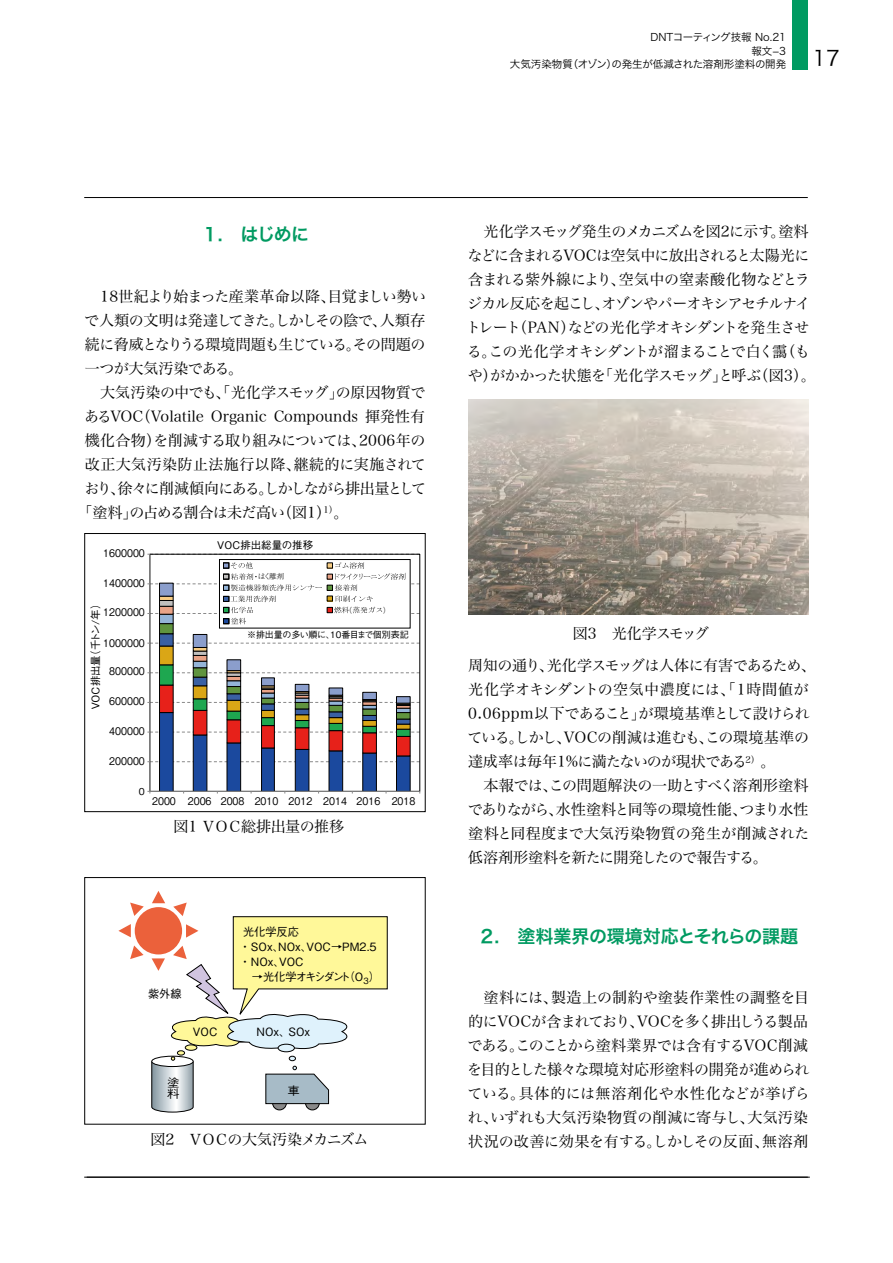
<style>
.page{position:relative;width:893px;height:1263px;background:#fff}
.page>*{position:absolute;margin:0;border:0;box-sizing:border-box;transform-origin:0 0}
.t1{font:21px "Hira Kaku Pro W3";color:#000}
.t2{font:18px "Hira Kaku Pro W6";letter-spacing:-.02em;color:#009a61}
.t3{font:15px/24px "Hira Min Pro W3";letter-spacing:-.03em;color:#000}
.t4{font:15px/24px "Hira Min Pro W3";letter-spacing:-.055em;color:#000}
.t5{font:15px "Hira Min Pro W3";letter-spacing:-.095em;color:#000}
.t6{font:15px "Hira Min Pro W3";color:#000}
.t7{font:15px "Hira Min Pro W3";letter-spacing:-.08em;color:#000}
.t8{font:15px "Hira Min Pro W3";letter-spacing:.03em;color:#000}
.t9{font:15px "Hira Min Pro W3";letter-spacing:-.05em;color:#000}
.t10{font:500 11.4px/14.9px "Gothic BBB Pro";color:#000}
.t11{font:500 11.4px "Gothic BBB Pro";letter-spacing:-.165em;color:#000}
.t12{font:500 11.4px/11.4px "Gothic BBB Pro";color:#000;scale:1.09 1}
.t13{font:500 10.5px "Gothic BBB Pro";color:#000;scale:.9 1}
.t14{font:10.5px/13.5px "Hira Kaku Pro W3";letter-spacing:-.005em;color:#000;text-align:right}
.t15{font:500 10.5px "Gothic BBB Pro";letter-spacing:-.23em;color:#000}
.t16{font:500 10.5px "Gothic BBB Pro";letter-spacing:-.03em;color:#000}
.t17{font:500 9.45px "Gothic BBB Pro";color:#000}
.t18{font:500 9px "Gothic BBB Pro";letter-spacing:-.03em;color:#000}
.t19{font:300 7.35px "Ryumin Pro";color:#000;scale:1.04 1}
.t20{font:7.35px "Koz Go Pro";color:#000;scale:.95 1}
</style>
<div class="page">
<hr style="left:87px;top:1177px;width:723px;height:1px;background:#000">
<div style="left:792px;top:0;width:16px;height:70px;background:#009a61"></div>
<hr style="left:84px;top:197px;width:724px;height:1px;background:#000">
<hr style="left:84px;top:1177px;width:724px;height:1px;background:#000">
<div style="left:85px;top:533px;width:340px;height:279px;border:1px solid #000"></div>
<img style="left:468px;top:400px;width:340px;height:215px">
<hr style="left:149px;top:554px;width:1px;height:237px;background:#8a8a8a">
<svg style="left:147px;top:554px;width:273px;height:1px"></svg>
<div style="left:219px;top:559px;width:191px;height:69px;border:1px solid #000"></div>
<svg style="left:147px;top:562px;width:273px;height:231px"></svg>
<div style="left:135px;top:907px;width:47px;height:47px;background:#eb613b;border-radius:50%"></div>
<svg style="left:151px;top:891px;width:237px;height:222px"></svg>
<svg style="left:130px;top:945px;width:14px;height:14px"></svg>
<svg style="left:118px;top:924px;width:13px;height:13px"></svg>
<svg style="left:130px;top:902px;width:14px;height:14px"></svg>
<p class="t14" style="left:510px;top:30px;width:278px">DNTコーティング技報 No.21<br>報文-3<br>大気汚染物質（オゾン）の発生が低減された溶剤形塗料の開発</p>
<h1 class="t1" style="left:812px;top:39px;width:29px">17</h1>
<p class="t2" style="left:201px;top:218px;width:109px">１.　はじめに</p>
<p class="t3" style="left:100px;top:283px;width:327px">18世紀より始まった産業革命以降、目覚ましい勢い</p>
<p class="t3" style="left:84px;top:307px;width:342px">で人類の文明は発達してきた。しかしその陰で、人類存</p>
<p class="t7" style="left:85px;top:331px;width:342px">続に脅威となりうる環境問題も生じている。その問題の</p>
<p class="t3" style="left:85px;top:355px;width:160px">一つが大気汚染である。</p>
<p class="t3" style="left:85px;top:379px;width:342px">　大気汚染の中でも、「光化学スモッグ」の原因物質で</p>
<p class="t6" style="left:84px;top:403px;width:343px">あるVOC（Volatile Organic Compounds 揮発性有</p>
<p class="t3" style="left:85px;top:427px;width:342px">機化合物）を削減する取り組みについては、2006年の</p>
<p class="t8" style="left:85px;top:451px;width:342px">改正大気汚染防止法施行以降、継続的に実施されて</p>
<p class="t5" style="left:84px;top:475px;width:343px">おり、徐々に削減傾向にある。しかしながら排出量として</p>
<p class="t3" style="left:77px;top:499px;width:272px">「塗料」の占める割合は未だ高い（図1）<sup>1）</sup>。</p>
<p class="t13" style="left:103px;top:544px;width:48px">1600000</p>
<p class="t13" style="left:103px;top:575px;width:48px">1400000</p>
<p class="t15" style="left:87px;top:711px;width:114px;rotate:-90deg">ＶＯＣ排出量（千トン/年）</p>
<p class="t13" style="left:103px;top:604px;width:48px">1200000</p>
<p class="t13" style="left:103px;top:634px;width:48px">1000000</p>
<p class="t13" style="left:109px;top:663px;width:41px">800000</p>
<p class="t13" style="left:109px;top:693px;width:41px">600000</p>
<p class="t13" style="left:109px;top:723px;width:41px">400000</p>
<p class="t13" style="left:109px;top:752px;width:41px">200000</p>
<p class="t17" style="left:139px;top:783px;width:7px">0</p>
<p class="t13" style="left:152px;top:792px;width:28px">2000</p>
<p class="t16" style="left:216px;top:536px;width:99px">ＶＯＣ排出総量の推移</p>
<p class="t19" style="left:258px;top:571px;width:27px">はく離剤</p>
<p class="t20" style="left:345px;top:605px;width:9px">（</p>
<p class="t20" style="left:383px;top:605px;width:9px">）</p>
<p class="t18" style="left:247px;top:628px;width:163px">※排出量の多い順に、10番目まで個別表記</p>
<p class="t13" style="left:188px;top:792px;width:254px">2006 2008 2010 2012 2014 2016 2018</p>
<p class="t3" style="left:173px;top:813px;width:172px">図1 ＶＯＣ総排出量の推移</p>
<p class="t10" style="left:148px;top:984px;width:35px">紫外線</p>
<p class="t10" style="left:240px;top:923px;width:139px;text-indent:4px">光化学反応<br>・ SOx、NOx、VOC→PM2.5・ NOx、VOC</p>
<p class="t11" style="left:252px;top:967px;width:129px">→光化学オキシダント（O<sub>3</sub>）</p>
<p class="t10" style="left:193px;top:1022px;width:26px">VOC</p>
<p class="t10" style="left:257px;top:1022px;width:55px">NOx、SOx</p>
<p class="t12" style="left:167px;top:1075px;width:12px">塗料</p>
<p class="t12" style="left:288px;top:1084px;width:12px">車</p>
<p class="t5" style="left:150px;top:1126px;width:220px">図2　ＶＯＣの大気汚染メカニズム</p>
<p class="t4" style="left:466px;top:218px;width:351px">　光化学スモッグ発生のメカニズムを図2に示す。塗料などに含まれるVOCは空気中に放出されると太陽光に含まれる紫外線により、空気中の窒素酸化物などとラジカル反応を起こし、オゾンやパーオキシアセチルナイトレート（PAN）などの光化学オキシダントを発生させる。この光化学オキシダントが溜まることで白く靄（もや）がかかった状態を「光化学スモッグ」と呼ぶ（図3）。</p>
<p class="t9" style="left:573px;top:620px;width:138px">図3　光化学スモッグ</p>
<p class="t3" style="left:468px;top:652px;width:350px">周知の通り、光化学スモッグは人体に有害であるため、光化学オキシダントの空気中濃度には、「1時間値が<br>0.06ppm以下であること」が環境基準として設けられている。しかし、VOCの削減は進むも、この環境基準の達成率は毎年1%に満たないのが現状である<sup>2）</sup>。<br>　本報では、この問題解決の一助とすべく溶剤形塗料でありながら、水性塗料と同等の環境性能、つまり水性塗料と同程度まで大気汚染物質の発生が削減された低溶剤形塗料を新たに開発したので報告する。</p>
<p class="t2" style="left:478px;top:920px;width:322px">２.　塗料業界の環境対応とそれらの課題</p>
<p class="t3" style="left:467px;top:984px;width:344px;text-align:justify;text-indent:16px">塗料には、製造上の制約や塗装作業性の調整を目的にVOCが含まれており、VOCを多く排出しうる製品である。このことから塗料業界では含有するVOC削減を目的とした様々な環境対応形塗料の開発が進められている。具体的には無溶剤化や水性化などが挙げられ、いずれも大気汚染物質の削減に寄与し、大気汚染状況の改善に効果を有する。しかしその反面、無溶剤</p>
</div>
